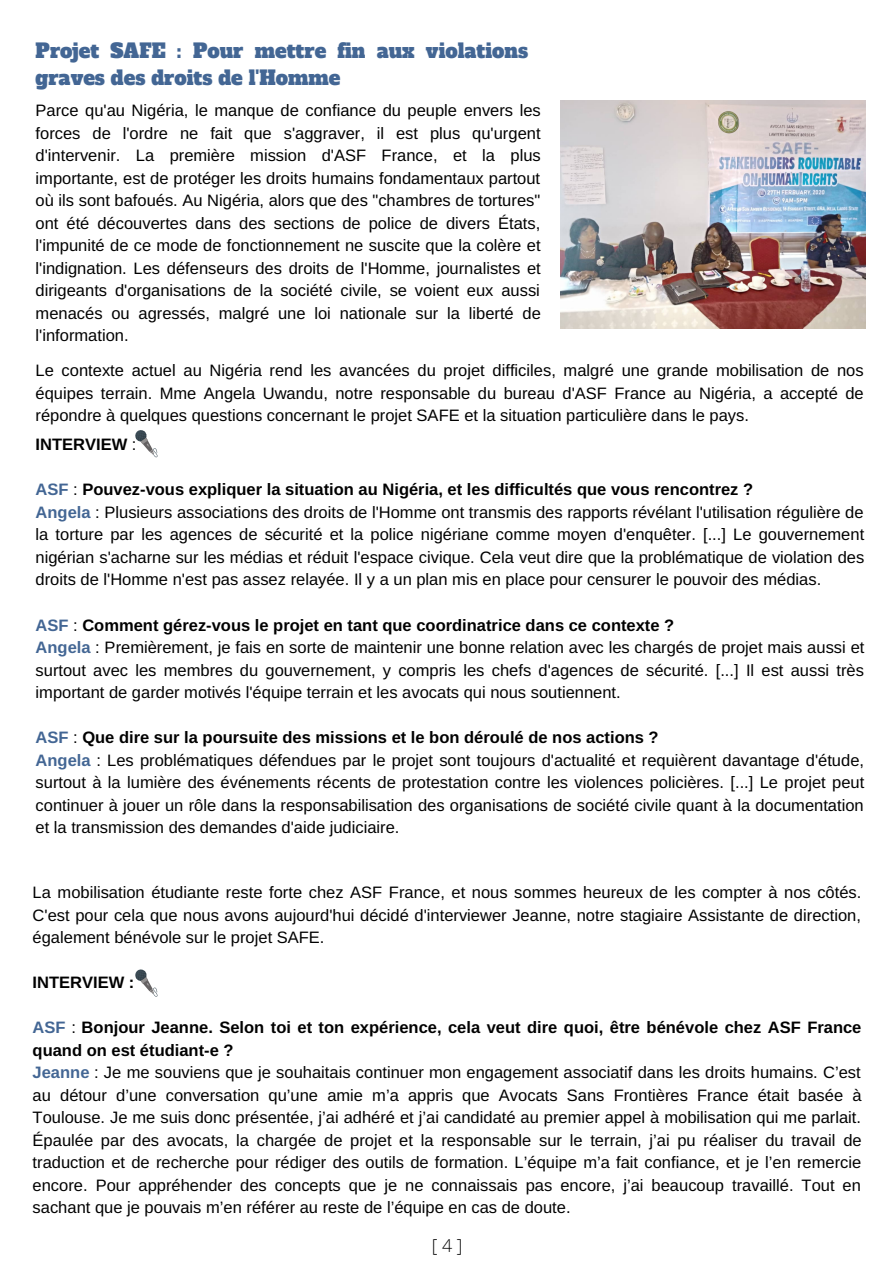
<style>
.page{position:relative;width:894px;height:1264px;background:#fff}
.page>*{position:absolute;margin:0;border:0;box-sizing:border-box;transform-origin:0 0}
.t1{font:19.5px/27px "Alfa Slab One";color:#436694}
.t2{font:300 17.85px "Open Sans";color:#000}
.t3{font:16.5px/22.5px "Arimo";color:#000}
.t4{font:700 16.5px "Arimo";color:#000}
.s1{font-weight:400}
.s2{font-weight:700;color:#436694}
.s3{font-weight:700}
</style>
<div class="page">
<img style="left:560px;top:101px;width:304px;height:227px">
<svg style="left:135px;top:430px;width:23px;height:27px"></svg>
<svg style="left:135px;top:969px;width:23px;height:27px"></svg>
<p class="t1" style="left:36px;top:37px;width:494px">Projet SAFE : Pour mettre fin aux violations graves des droits de l'Homme</p>
<p class="t3" style="left:36px;top:99px;width:506px;text-align:justify">Parce qu'au Nigéria, le manque de confiance du peuple envers les forces de l'ordre ne fait que s'aggraver, il est plus qu'urgent d'intervenir. La première mission d'ASF France, et la plus importante, est de protéger les droits humains fondamentaux partout où ils sont bafoués. Au Nigéria, alors que des "chambres de tortures" ont été découvertes dans des sections de police de divers États, l'impunité de ce mode de fonctionnement ne suscite que la colère et l'indignation. Les défenseurs des droits de l'Homme, journalistes et dirigeants d'organisations de la société civile, se voient eux aussi menacés ou agressés, malgré une loi nationale sur la liberté de l'information.</p>
<p class="t3" style="left:36px;top:359px;width:829px;text-align:justify">Le contexte actuel au Nigéria rend les avancées du projet difficiles, malgré une grande mobilisation de nos équipes terrain. Mme Angela Uwandu, notre responsable du bureau d'ASF France au Nigéria, a accepté de répondre à quelques questions concernant le projet SAFE et la situation particulière dans le pays.</p>
<p class="t4" style="left:36px;top:435px;width:102px">INTERVIEW <span class="s1">:</span></p>
<p class="t3" style="left:36px;top:478px;width:830px"><span class="s2">ASF</span> : <span class="s3">Pouvez-vous expliquer la situation au Nigéria, et les difficultés que vous rencontrez ?<br></span><span class="s2">Angela</span> : Plusieurs associations des droits de l'Homme ont transmis des rapports révélant l'utilisation régulière de la torture par les agences de sécurité et la police nigériane comme moyen d'enquêter. [...] Le gouvernement nigérian s'acharne sur les médias et réduit l'espace civique. Cela veut dire que la problématique de violation des droits de l'Homme n'est pas assez relayée. Il y a un plan mis en place pour censurer le pouvoir des médias.</p>
<p class="t3" style="left:36px;top:613px;width:830px"><span class="s2">ASF</span> : <span class="s3">Comment gérez-vous le projet en tant que coordinatrice dans ce contexte ?<br></span><span class="s2">Angela</span> : Premièrement, je fais en sorte de maintenir une bonne relation avec les chargés de projet mais aussi et surtout avec les membres du gouvernement, y compris les chefs d'agences de sécurité. [...] Il est aussi très important de garder motivés l'équipe terrain et les avocats qui nous soutiennent.</p>
<p class="t3" style="left:36px;top:726px;width:830px"><span class="s2">ASF</span> : <span class="s3">Que dire sur la poursuite des missions et le bon déroulé de nos actions ?<br></span><span class="s2">Angela</span> : Les problématiques défendues par le projet sont toujours d'actualité et requièrent davantage d'étude, surtout à la lumière des événements récents de protestation contre les violences policières. [...] Le projet peut continuer à jouer un rôle dans la responsabilisation des organisations de société civile quant à la documentation et la transmission des demandes d'aide judiciaire.</p>
<p class="t3" style="left:33px;top:881px;width:830px;text-align:justify">La mobilisation étudiante reste forte chez ASF France, et nous sommes heureux de les compter à nos côtés.<br>C'est pour cela que nous avons aujourd'hui décidé d'interviewer Jeanne, notre stagiaire Assistante de direction, également bénévole sur le projet SAFE.</p>
<p class="t4" style="left:33px;top:973px;width:103px">INTERVIEW :</p>
<p class="t3" style="left:33px;top:1016px;width:830px"><span class="s2">ASF</span> : <span class="s3">Bonjour Jeanne. Selon toi et ton expérience, cela veut dire quoi, être bénévole chez ASF France quand on est étudiant-e ?<br></span><span class="s2">Jeanne</span> : Je me souviens que je souhaitais continuer mon engagement associatif dans les droits humains. C’est au détour d’une conversation qu’une amie m’a appris que Avocats Sans Frontières France était basée à Toulouse. Je me suis donc présentée, j’ai adhéré et j’ai candidaté au premier appel à mobilisation qui me parlait.<br>Épaulée par des avocats, la chargée de projet et la responsable sur le terrain, j’ai pu réaliser du travail de traduction et de recherche pour rédiger des outils de formation. L’équipe m’a fait confiance, et je l’en remercie encore. Pour appréhender des concepts que je ne connaissais pas encore, j’ai beaucoup travaillé. Tout en sachant que je pouvais m’en référer au reste de l’équipe en cas de doute.</p>
<p class="t2" style="left:431px;top:1232px;width:32px">[4]</p>
</div>
